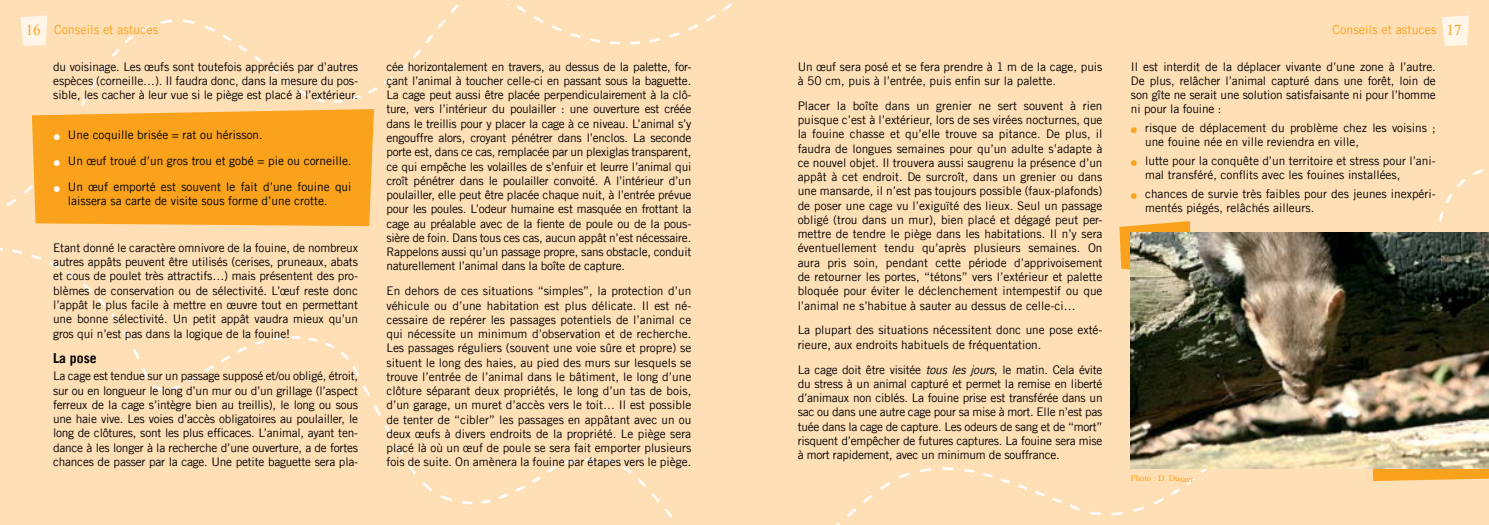
<style>
.page{position:relative;width:1489px;height:525px;background:#fff}
.page>*{position:absolute;margin:0;border:0;box-sizing:border-box;transform-origin:0 0}
.t1{font:15px "Times New Roman";color:#faa21b}
.t2{font:700 13.75px "Trade Gothic";color:#000}
.t3{font:12.5px "Trade Gothic";color:#faa21b}
.t4{font:11.88px/14.2px "Trade Gothic";color:#000;text-align:justify}
.t5{font:8.75px "Times New Roman";letter-spacing:-.005em;color:#faa21b}
.s1{font-style:italic}
.s2{color:#faa21b}
.s3{color:#fff}
</style>
<div class="page">
<div style="left:0;top:0;width:744px;height:524px;background:#ffdfb6"></div>
<div style="left:744px;top:0;width:744px;height:524px;background:#ffdfb6"></div>
<svg style="left:0;top:226px;width:673px;height:292px"></svg>
<svg style="left:6px;top:0;width:727px;height:206px"></svg>
<svg style="left:1442px;top:15px;width:26px;height:31px"></svg>
<svg style="left:20px;top:15px;width:27px;height:31px"></svg>
<svg style="left:1119px;top:221px;width:72px;height:49px"></svg>
<svg style="left:1370px;top:468px;width:118px;height:13px"></svg>
<div style="left:32px;top:109px;width:342px;height:117px;background:#faa21b"></div>
<img style="left:1130px;top:232px;width:358px;height:236px">
<p class="t3" style="left:54px;top:22px;width:106px">Conseils et astuces</p>
<p class="t1" style="left:26px;top:20px;width:16px">16</p>
<p class="t1" style="left:1446px;top:20px;width:16px">17</p>
<p class="t4" style="left:53px;top:59px;width:306px">du voisinage. Les œufs sont toutefois appréciés par d’autres espèces (corneille…). Il faudra donc, dans la mesure du pos&shy;sible, les cacher à leur vue si le piège est placé à l’extérieur.</p>
<p class="t3" style="left:1332px;top:22px;width:106px">Conseils et astuces</p>
<p class="t4" style="left:386px;top:59px;width:306px">cée horizontalement en travers, au dessus de la palette, for&shy;çant l’animal à toucher celle-ci en passant sous la baguette.<br>La cage peut aussi être placée perpendiculairement à la clô&shy;ture, vers l’intérieur du poulailler : une ouverture est créée dans le treillis pour y placer la cage à ce niveau. L’animal s’y engouffre alors, croyant pénétrer dans l’enclos. La seconde porte est, dans ce cas, remplacée par un plexiglas transparent, ce qui empêche les volailles de s’enfuir et leurre l’animal qui croît pénétrer dans le poulailler convoité. A l’intérieur d’un poulailler, elle peut être placée chaque nuit, à l’entrée prévue pour les poules. L’odeur humaine est masquée en frottant la cage au préalable avec de la fiente de poule ou de la pous&shy;sière de foin. Dans tous ces cas, aucun appât n’est nécessaire.<br>Rappelons aussi qu’un passage propre, sans obstacle, conduit naturellement l’animal dans la boîte de capture.</p>
<p class="t4" style="left:386px;top:283px;width:306px">En dehors de ces situations “simples”, la protection d’un véhicule ou d’une habitation est plus délicate. Il est né&shy;cessaire de repérer les passages potentiels de l’animal ce qui nécessite un minimum d’observation et de recherche.<br>Les passages réguliers (souvent une voie sûre et propre) se situent le long des haies, au pied des murs sur lesquels se trouve l’entrée de l’animal dans le bâtiment, le long d’une clôture séparant deux propriétés, le long d’un tas de bois, d’un garage, un muret d’accès vers le toit… Il est possible de tenter de “cibler” les passages en appâtant avec un ou deux œufs à divers endroits de la propriété. Le piège sera placé là où un œuf de poule se sera fait emporter plusieurs fois de suite. On amènera la fouine par étapes vers le piège.</p>
<p class="t4" style="left:797px;top:59px;width:306px">Un œuf sera posé et se fera prendre à 1 m de la cage, puis à 50 cm, puis à l’entrée, puis enfin sur la palette.</p>
<p class="t4" style="left:797px;top:98px;width:306px">Placer la boîte dans un grenier ne sert souvent à rien puisque c’est à l’extérieur, lors de ses virées nocturnes, que la fouine chasse et qu’elle trouve sa pitance. De plus, il faudra de longues semaines pour qu’un adulte s’adapte à ce nouvel objet. Il trouvera aussi saugrenu la présence d’un appât à cet endroit. De surcroît, dans un grenier ou dans une mansarde, il n’est pas toujours possible (faux-plafonds) de poser une cage vu l’exiguïté des lieux. Seul un passage obligé (trou dans un mur), bien placé et dégagé peut per&shy;mettre de tendre le piège dans les habitations. Il n’y sera éventuellement tendu qu’après plusieurs semaines. On aura pris soin, pendant cette période d’apprivoisement de retourner les portes, “tétons” vers l’extérieur et palette bloquée pour éviter le déclenchement intempestif ou que l’animal ne s’habitue à sauter au dessus de celle-ci…</p>
<p class="t4" style="left:797px;top:323px;width:306px">La plupart des situations nécessitent donc une pose exté&shy;rieure, aux endroits habituels de fréquentation.</p>
<p class="t4" style="left:797px;top:362px;width:306px">La cage doit être visitée <span class="s1">tous les jours</span>, le matin. Cela évite du stress à un animal capturé et permet la remise en liberté d’animaux non ciblés. La fouine prise est transférée dans un sac ou dans une autre cage pour sa mise à mort. Elle n’est pas tuée dans la cage de capture. Les odeurs de sang et de “mort” risquent d’empêcher de futures captures. La fouine sera mise à mort rapidement, avec un minimum de souffrance.</p>
<p class="t4" style="left:1130px;top:59px;width:306px">Il est interdit de la déplacer vivante d’une zone à l’autre.<br>De plus, relâcher l’animal capturé dans une forêt, loin de son gîte ne serait une solution satisfaisante ni pour l’homme ni pour la fouine :</p>
<p class="t4" style="left:1144px;top:120px;width:292px;text-indent:-14px"><span class="s2">●</span> risque de déplacement du problème chez les voisins ; une fouine née en ville reviendra en ville,</p>
<p class="t4" style="left:1144px;top:153px;width:292px;text-indent:-14px"><span class="s2">●</span> lutte pour la conquête d’un territoire et stress pour l’ani&shy;mal transféré, conflits avec les fouines installées,</p>
<p class="t4" style="left:1144px;top:186px;width:292px;text-indent:-14px"><span class="s2">●</span> chances de survie très faibles pour des jeunes inexpéri&shy;mentés piégés, relâchés ailleurs.</p>
<p class="t4" style="left:54px;top:128px;width:210px"><span class="s3">●</span> Une coquille brisée = rat ou hérisson.</p>
<p class="t4" style="left:54px;top:153px;width:299px"><span class="s3">●</span> Un œuf troué d’un gros trou et gobé = pie ou corneille.</p>
<p class="t4" style="left:68px;top:179px;width:285px;text-indent:-14px"><span class="s3">●</span> Un œuf emporté est souvent le fait d’une fouine qui laissera sa carte de visite sous forme d’une crotte.</p>
<p class="t4" style="left:53px;top:240px;width:306px">Etant donné le caractère omnivore de la fouine, de nombreux autres appâts peuvent être utilisés (cerises, pruneaux, abats et cous de poulet très attractifs…) mais présentent des pro&shy;blèmes de conservation ou de sélectivité. L’œuf reste donc l’appât le plus facile à mettre en œuvre tout en permettant une bonne sélectivité. Un petit appât vaudra mieux qu’un gros qui n’est pas dans la logique de la fouine!</p>
<p class="t2" style="left:53px;top:349px;width:45px">La pose</p>
<p class="t4" style="left:53px;top:368px;width:306px">La cage est tendue sur un passage supposé et/ou obligé, étroit, sur ou en longueur le long d’un mur ou d’un grillage (l’aspect ferreux de la cage s’intègre bien au treillis), le long ou sous une haie vive. Les voies d’accès obligatoires au poulailler, le long de clôtures, sont les plus efficaces. L’animal, ayant ten&shy;dance à les longer à la recherche d’une ouverture, a de fortes chances de passer par la cage. Une petite baguette sera pla-</p>
<p class="t5" style="left:1130px;top:472px;width:64px">Photo : D. Dusaer</p>
</div>
